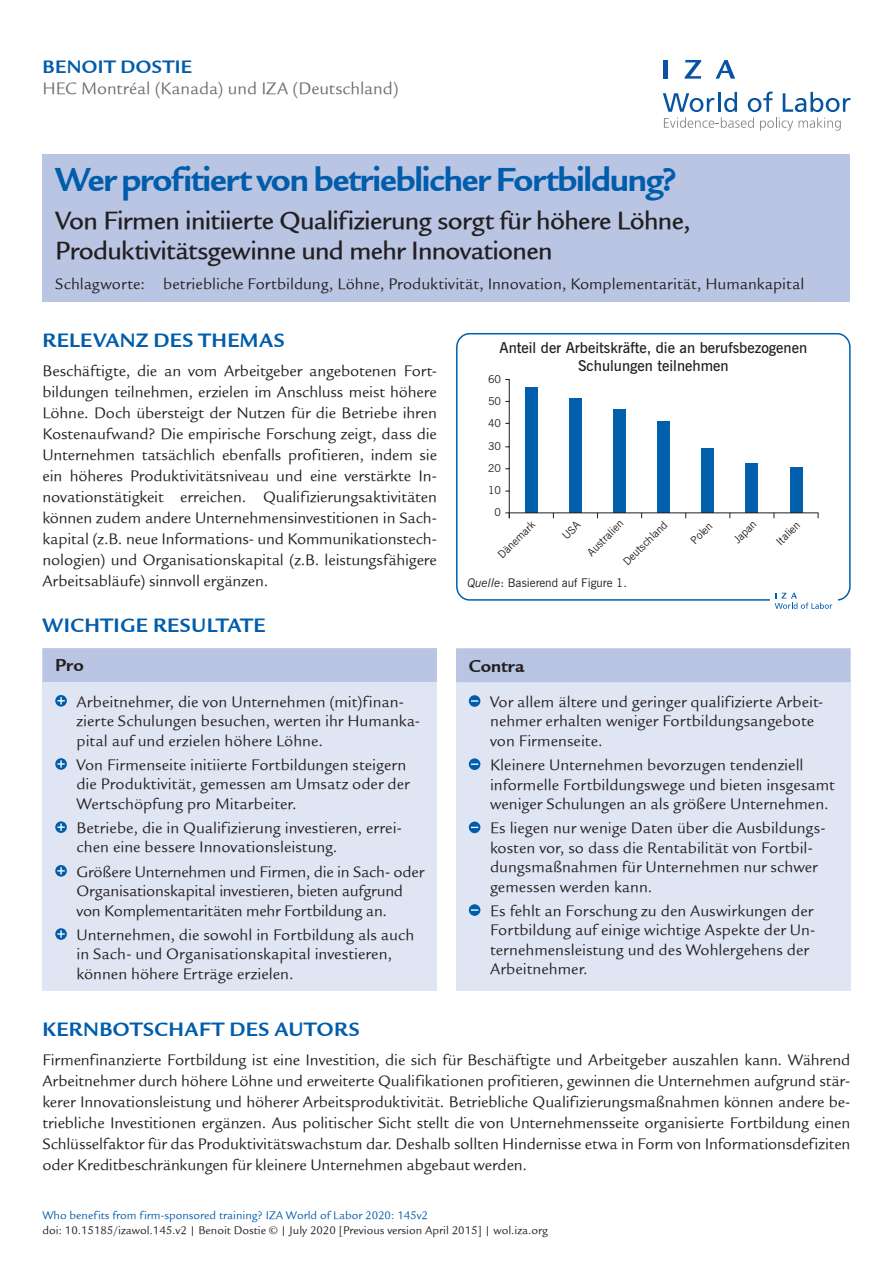
<style>
.page{position:relative;width:893px;height:1263px;background:#fff}
.page>*{position:absolute;margin:0;border:0;box-sizing:border-box;transform-origin:0 0}
.Cover__Title{font:36px "Legacy Sans ITCTT Bold";letter-spacing:-.035em;color:#015dab}
.Cover__Subtitle{font:27px/30px "Legacy Sans Md ITCTT Medium";letter-spacing:-.025em;color:#231f20}
.Cover__Header{font:21px "Legacy Sans ITCTT Bold";letter-spacing:.025em;color:#015dab}
.Cover__DOI_Informati{font:21px "Legacy Sans ITCTT Bold";letter-spacing:.02em;color:#015dab}
.Cover__AuthorName{font:19.5px "Legacy Sans ITCTT Bold";letter-spacing:.02em;color:#015dab}
.Cover__Pro_Con_Heade{font:18.75px "Legacy Sans ITCTT Bold";color:#231f20}
.Cover__Affiliation{font:18px "Legacy Sans ITCTT Book";color:#6c6d70}
.Cover__Pro_Con_Bulle{font:16.5px/19.5px "Legacy Sans ITCTT Book";letter-spacing:.005em;color:#231f20}
.Cover__DOI_Informati-2{font:16.5px/21px "Legacy Sans ITCTT Book";letter-spacing:-.005em;color:#231f20;text-align:justify}
.Cover__Bodytext{font:16.5px/21px "Legacy Sans ITCTT Book";letter-spacing:-.005em;color:#231f20;text-align:justify}
.Cover__Keywords{font:16.5px "Legacy Sans ITCTT Book";color:#231f20}
.t1{font:600 15px/18px "News Gothic BT";color:#231f20;text-align:center}
.Cover__DOI_Informati-3{font:12px/15px "Legacy Sans ITCTT Book";color:#231f20}
.t2{font:12px "News Gothic BT";color:#231f20}
.t3{font:10.8px/22.2px "News Gothic BT";color:#231f20;text-align:right}
.s1{font-style:italic}
.s2{color:#015dab}
.s3{font-family:"Legacy Sans Std"}
</style>
<div class="page">
<svg style="left:663px;top:92px;width:187px;height:39px"></svg>
<hr style="left:664px;top:60px;width:4px;height:19px;background:#0854a0">
<svg style="left:685px;top:60px;width:16px;height:19px"></svg>
<svg style="left:716px;top:60px;width:19px;height:19px"></svg>
<div style="left:43px;top:154px;width:807px;height:147px;background:#b9c5e3"></div>
<div style="left:43px;top:648px;width:394px;height:343px;background:#e0e5f3"></div>
<div style="left:43px;top:648px;width:394px;height:34px;background:#b9c5e3"></div>
<svg style="left:55px;top:695px;width:12px;height:12px"></svg>
<svg style="left:57px;top:697px;width:8px;height:7px"></svg>
<svg style="left:55px;top:758px;width:12px;height:12px"></svg>
<svg style="left:57px;top:760px;width:8px;height:8px"></svg>
<svg style="left:55px;top:821px;width:12px;height:12px"></svg>
<svg style="left:57px;top:823px;width:8px;height:8px"></svg>
<svg style="left:55px;top:865px;width:12px;height:12px"></svg>
<svg style="left:57px;top:867px;width:8px;height:7px"></svg>
<svg style="left:55px;top:928px;width:12px;height:12px"></svg>
<svg style="left:57px;top:930px;width:8px;height:8px"></svg>
<div style="left:456px;top:649px;width:394px;height:342px;background:#e0e5f3"></div>
<div style="left:456px;top:648px;width:394px;height:34px;background:#b9c5e3"></div>
<div style="left:469px;top:695px;width:11px;height:12px;background:#015dab;border-radius:50%"></div>
<svg style="left:471px;top:700px;width:7px;height:2px"></svg>
<div style="left:469px;top:758px;width:11px;height:12px;background:#015dab;border-radius:50%"></div>
<svg style="left:471px;top:763px;width:7px;height:2px"></svg>
<svg style="left:469px;top:821px;width:11px;height:12px"></svg>
<div style="left:469px;top:904px;width:11px;height:12px;background:#015dab;border-radius:50%"></div>
<svg style="left:471px;top:909px;width:7px;height:2px"></svg>
<div style="left:456px;top:333px;width:395px;height:268px;border:2px solid #015fab;border-radius:13px"></div>
<div style="left:525px;top:387px;width:12px;height:126px;background:#015fab"></div>
<svg style="left:505px;top:379px;width:5px;height:140px"></svg>
<div style="left:569px;top:399px;width:13px;height:114px;background:#015fab"></div>
<div style="left:613px;top:409px;width:13px;height:104px;background:#015fab"></div>
<div style="left:658px;top:422px;width:12px;height:91px;background:#015fab"></div>
<div style="left:702px;top:448px;width:12px;height:65px;background:#015fab"></div>
<div style="left:746px;top:464px;width:12px;height:49px;background:#015fab"></div>
<div style="left:790px;top:468px;width:12px;height:45px;background:#015fab"></div>
<hr style="left:505px;top:512px;width:313px;height:1px;background:#231f20">
<div style="left:770px;top:587px;width:67px;height:26px;background:#fff"></div>
<svg style="left:775px;top:593px;width:57px;height:16px"></svg>
<p class="Cover__AuthorName" style="left:43px;top:55px;width:151px">BENOIT DOSTIE</p>
<p class="Cover__Affiliation" style="left:43px;top:79px;width:358px">HEC Montréal (Kanada) und IZA (Deutschland)</p>
<p class="Cover__Title" style="left:55px;top:159px;width:623px">Wer profitiert von betrieblicher Fortbildung?</p>
<p class="Cover__Subtitle" style="left:55px;top:206px;width:637px">Von Firmen initiierte Qualifizierung sorgt für höhere Löhne,<br>Produktivitätsgewinne und mehr Innovationen</p>
<p class="Cover__Keywords" style="left:55px;top:274px;width:750px">Schlagworte: betriebliche Fortbildung, Löhne, Produktivität, Innovation, Komplementarität, Humankapital</p>
<p class="Cover__Header" style="left:43px;top:328px;width:244px">RELEVANZ DES THEMAS</p>
<p class="Cover__Bodytext" style="left:43px;top:361px;width:396px">Beschäftigte, die an vom Arbeitgeber angebotenen Fort&shy;bildungen teilnehmen, erzielen im Anschluss meist höhere Löhne. Doch übersteigt der Nutzen für die Betriebe ihren Kostenaufwand? Die empirische Forschung zeigt, dass die Unternehmen tatsächlich ebenfalls profitieren, indem sie ein höheres Produktivitätsniveau und eine verstärkte In&shy;novationstätigkeit erreichen. Qualifizierungsaktivitäten können zudem andere Unternehmensinvestitionen in Sach&shy;kapital (z.B. neue Informations- und Kommunikationstech&shy;nologien) und Organisationskapital (z.B. leistungsfähigere Arbeitsabläufe) sinnvoll ergänzen.</p>
<p class="Cover__Header" style="left:43px;top:613px;width:225px">WICHTIGE RESULTATE</p>
<p class="Cover__Pro_Con_Heade" style="left:55px;top:655px;width:30px">Pro</p>
<p class="Cover__Pro_Con_Bulle" style="left:77px;top:692px;width:345px">Arbeitnehmer, die von Unternehmen (mit)finan&shy;zierte Schulungen besuchen, werten ihr Humanka&shy;pital auf und erzielen höhere Löhne.</p>
<p class="Cover__Pro_Con_Bulle" style="left:77px;top:755px;width:335px">Von Firmenseite initiierte Fortbildungen steigern die Produktivität, gemessen am Umsatz oder der<br>Wertschöpfung pro Mitarbeiter.</p>
<p class="Cover__Pro_Con_Bulle" style="left:77px;top:818px;width:327px">Betriebe, die in Qualifizierung investieren, errei&shy;chen eine bessere Innovationsleistung.</p>
<p class="Cover__Pro_Con_Bulle" style="left:77px;top:862px;width:349px">Größere Unternehmen und Firmen, die in Sach- oder<br>Organisationskapital investieren, bieten aufgrund von Komplementaritäten mehr Fortbildung an.</p>
<p class="Cover__Pro_Con_Bulle" style="left:77px;top:925px;width:339px">Unternehmen, die sowohl in Fortbildung als auch in Sach- und Organisationskapital investieren, können höhere Erträge erzielen.</p>
<p class="t1" style="left:499px;top:339px;width:309px">Anteil der Arbeitskräfte, die an berufsbezogenen<br>Schulungen teilnehmen</p>
<p class="t3" style="left:488px;top:369px;width:15px">60<br>50<br>40<br>30<br>20<br>10<br>0</p>
<p class="t3" style="left:492px;top:549px;width:49px;rotate:-45deg">Dänemark</p>
<p class="t3" style="left:582px;top:546px;width:47px;rotate:-45deg">Australien</p>
<p class="t3" style="left:617px;top:556px;width:59px;rotate:-45deg">Deutschland</p>
<p class="t3" style="left:685px;top:535px;width:27px;rotate:-45deg">Polen</p>
<p class="t3" style="left:728px;top:534px;width:29px;rotate:-45deg">Japan</p>
<p class="t3" style="left:771px;top:535px;width:30px;rotate:-45deg">Italien</p>
<p class="t2" style="left:467px;top:575px;width:161px"><span class="s1">Quelle</span>: Basierend auf Figure 1.</p>
<p class="Cover__Pro_Con_Heade" style="left:469px;top:655px;width:57px">Contra</p>
<p class="Cover__Pro_Con_Bulle" style="left:490px;top:692px;width:335px">Vor allem ältere und geringer qualifizierte Arbeit&shy;nehmer erhalten weniger Fortbildungsangebote von Firmenseite.</p>
<p class="Cover__Pro_Con_Bulle" style="left:490px;top:755px;width:346px">Kleinere Unternehmen bevorzugen tendenziell informelle Fortbildungswege und bieten insgesamt weniger Schulungen an als größere Unternehmen.</p>
<p class="Cover__Pro_Con_Bulle" style="left:490px;top:818px;width:337px">Es liegen nur wenige Daten über die Ausbildungs&shy;kosten vor, so dass die Rentabilität von Fortbil&shy;dungsmaßnahmen für Unternehmen nur schwer gemessen werden kann.</p>
<p class="Cover__Pro_Con_Bulle" style="left:490px;top:901px;width:327px">Es fehlt an Forschung zu den Auswirkungen der Fortbildung auf einige wichtige Aspekte der Un&shy;ternehmensleistung und des Wohlergehens der Arbeitnehmer.</p>
<p class="Cover__DOI_Informati" style="left:43px;top:1017px;width:319px">KERNBOTSCHAFT DES AUTORS</p>
<p class="Cover__DOI_Informati-2" style="left:43px;top:1049px;width:809px">Firmenfinanzierte Fortbildung ist eine Investition, die sich für Beschäftigte und Arbeitgeber auszahlen kann. Während Arbeitnehmer durch höhere Löhne und erweiterte Qualifikationen profitieren, gewinnen die Unternehmen aufgrund stär&shy;kerer Innovationsleistung und höherer Arbeitsproduktivität. Betriebliche Qualifizierungsmaßnahmen können andere be&shy;triebliche Investitionen ergänzen. Aus politischer Sicht stellt die von Unternehmensseite organisierte Fortbildung einen Schlüsselfaktor für das Produktivitätswachstum dar. Deshalb sollten Hindernisse etwa in Form von Informationsdefiziten oder Kreditbeschränkungen für kleinere Unternehmen abgebaut werden.</p>
<p class="Cover__DOI_Informati-3" style="left:43px;top:1207px;width:507px"><span class="s2">Who benefits from firm-sponsored training? IZA World of Labor 2020: 145v2<br></span>doi: 10.15185/izawol.145.v2 | Benoit Dostie © | <span class="s3">July</span> 2020 [Previous version April 2015] | wol.iza.org</p>
</div>
